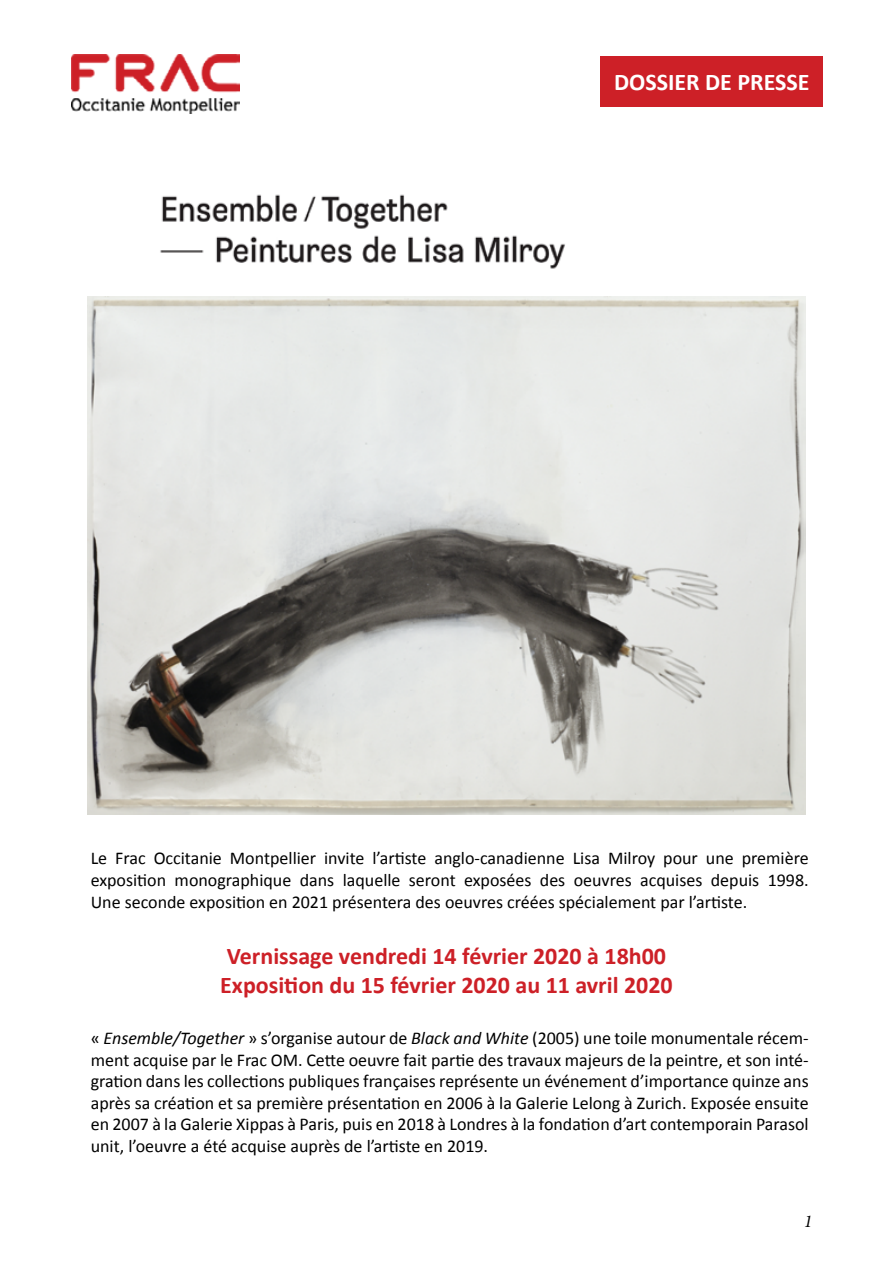
<style>
.page{position:relative;width:893px;height:1263px;background:#fff}
.page>*{position:absolute;margin:0;border:0;box-sizing:border-box;transform-origin:0 0}
.t1{font:700 24px/28.8px "Calibri";color:#cd2027}
.t2{font:700 24px "Calibri";color:#fff}
.t3{font:18px/21.6px "Calibri";color:#000;text-align:justify}
.t4{font:italic 18px "Minion Pro";color:#000}
.s1{font-style:italic}
</style>
<div class="page">
<img style="left:87px;top:297px;width:718px;height:517px">
<div style="left:601px;top:56px;width:222px;height:50px;background:#cd2027"></div>
<img style="left:72px;top:54px;width:167px;height:60px">
<img style="left:160px;top:194px;width:405px;height:75px">
<h1 class="t2" style="left:614px;top:67px;width:197px">DOSSIER DE PRESSE</h1>
<p class="t3" style="left:91px;top:848px;width:719px">Le Frac Occitanie Montpellier invite l’artiste anglo-canadienne Lisa Milroy pour une première exposition monographique dans laquelle seront exposées des oeuvres acquises depuis 1998.<br>Une seconde exposition en 2021 présentera des oeuvres créées spécialement par l’artiste.</p>
<h1 class="t1" style="left:220px;top:942px;width:454px">Vernissage vendredi 14 février 2020 à 18h00<br>Exposition du 15 février 2020 au 11 avril 2020</h1>
<p class="t3" style="left:91px;top:1027px;width:719px">« <span class="s1">Ensemble/Together</span> » s’organise autour de <span class="s1">Black and White</span> (2005) une toile monumentale récem&shy;ment acquise par le Frac OM. Cette oeuvre fait partie des travaux majeurs de la peintre, et son inté&shy;gration dans les collections publiques françaises représente un événement d’importance quinze ans après sa création et sa première présentation en 2006 à la Galerie Lelong à Zurich. Exposée ensuite en 2007 à la Galerie Xippas à Paris, puis en 2018 à Londres à la fondation d’art contemporain Parasol unit, l’oeuvre a été acquise auprès de l’artiste en 2019.</p>
<p class="t4" style="left:804px;top:1209px;width:10px">1</p>
</div>
